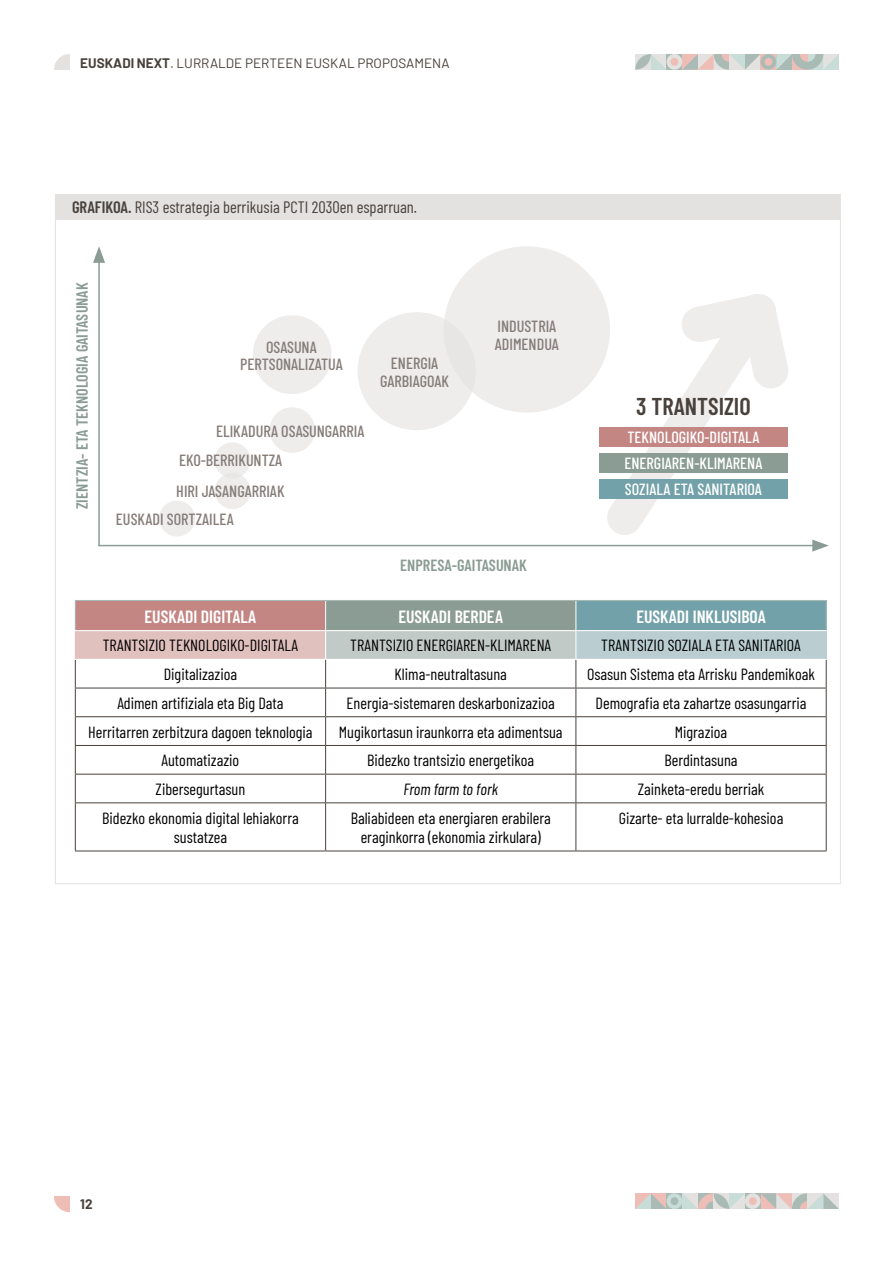
<style>
.page{position:relative;width:893px;height:1263px;background:#fff}
.page>*{position:absolute;margin:0;border:0;box-sizing:border-box;transform-origin:0 0}
.t1{font:600 24.3px "Barlow Condensed";color:#49413b}
.t2{font:600 17.7px "Barlow Condensed";color:#fff}
.t3{font:16.5px "Barlow Condensed";color:#49413b}
.t4{font:16.2px/19.4px "Barlow Condensed";color:#000;text-align:center}
.t5{font:500 16.2px/17.7px "Barlow Condensed";color:#867d79;text-align:center}
.t6{font:500 16.2px/26.1px "Barlow Condensed";color:#fff}
.t7{font:600 16.2px "Barlow Condensed";color:#8a9c94}
.t8{font:italic 16.2px "Barlow Condensed";color:#000}
.t9{font:13.5px "Barlow";color:#49413b}
.t10{font:700 13.5px "Barlow";color:#49413b}
.s1{font-weight:700}
.s2{font-weight:600}
</style>
<div class="page">
<div style="left:667px;top:54px;width:15px;height:16px;background:#aabbb6"></div>
<svg style="left:54px;top:54px;width:16px;height:16px"></svg>
<svg style="left:54px;top:1196px;width:16px;height:16px"></svg>
<svg style="left:682px;top:54px;width:157px;height:16px;background:#cacac5"></svg>
<div style="left:667px;top:54px;width:15px;height:16px;background:#e3e2e0;border-radius:50%"></div>
<div style="left:670px;top:58px;width:8px;height:8px;background:#eebdb6;border-radius:50%"></div>
<svg style="left:635px;top:54px;width:32px;height:16px"></svg>
<svg style="left:761px;top:1193px;width:78px;height:16px"></svg>
<div style="left:745px;top:1193px;width:16px;height:16px;background:#aabbb6"></div>
<div style="left:745px;top:1193px;width:16px;height:16px;background:#e3e2e0;border-radius:50%"></div>
<div style="left:749px;top:1197px;width:8px;height:8px;background:#eebdb6;border-radius:50%"></div>
<svg style="left:635px;top:1193px;width:110px;height:16px;background:#cdcdc8"></svg>
<svg style="left:605px;top:294px;width:183px;height:241px"></svg>
<hr style="left:98px;top:261px;width:2px;height:284px;background:#8a9c94">
<svg style="left:93px;top:246px;width:12px;height:17px"></svg>
<hr style="left:98px;top:545px;width:716px;height:1px;background:#8a9c94">
<svg style="left:812px;top:539px;width:17px;height:13px"></svg>
<div style="left:159px;top:500px;width:36px;height:36px;background:#eeedec;border-radius:50%"></div>
<div style="left:215px;top:473px;width:36px;height:36px;background:#eeedec;border-radius:50%"></div>
<div style="left:215px;top:442px;width:36px;height:36px;background:#eeedec;border-radius:50%"></div>
<div style="left:269px;top:407px;width:46px;height:46px;background:#eeedec;border-radius:50%"></div>
<div style="left:253px;top:315px;width:79px;height:79px;background:#eeedec;border-radius:50%"></div>
<div style="left:358px;top:312px;width:118px;height:118px;background:#eeedec;border-radius:50%"></div>
<div style="left:444px;top:246px;width:166px;height:167px;background:#eeedec;border-radius:50%"></div>
<div style="left:75px;top:600px;width:251px;height:31px;background:#c38683"></div>
<div style="left:326px;top:600px;width:250px;height:31px;background:#8a9c94"></div>
<div style="left:576px;top:600px;width:250px;height:31px;background:#73a1a9"></div>
<div style="left:75px;top:631px;width:251px;height:28px;background:#e1c1be"></div>
<div style="left:326px;top:631px;width:250px;height:28px;background:#c2cac7"></div>
<div style="left:576px;top:631px;width:250px;height:28px;background:#baced2"></div>
<hr style="left:75px;top:688px;width:251px;height:1px;background:#49413b">
<hr style="left:326px;top:688px;width:250px;height:1px;background:#49413b">
<hr style="left:576px;top:688px;width:251px;height:1px;background:#49413b">
<hr style="left:75px;top:716px;width:251px;height:1px;background:#49413b">
<hr style="left:326px;top:716px;width:250px;height:1px;background:#49413b">
<hr style="left:576px;top:716px;width:251px;height:1px;background:#49413b">
<hr style="left:75px;top:745px;width:251px;height:1px;background:#49413b">
<hr style="left:326px;top:745px;width:250px;height:1px;background:#49413b">
<hr style="left:576px;top:745px;width:251px;height:1px;background:#49413b">
<hr style="left:75px;top:774px;width:251px;height:1px;background:#49413b">
<hr style="left:326px;top:774px;width:250px;height:1px;background:#49413b">
<hr style="left:576px;top:774px;width:251px;height:1px;background:#49413b">
<hr style="left:75px;top:802px;width:251px;height:1px;background:#49413b">
<hr style="left:75px;top:803px;width:1px;height:48px;background:#49413b">
<hr style="left:326px;top:802px;width:250px;height:1px;background:#49413b">
<hr style="left:325px;top:803px;width:1px;height:48px;background:#49413b">
<hr style="left:576px;top:802px;width:251px;height:1px;background:#49413b">
<hr style="left:576px;top:803px;width:1px;height:48px;background:#49413b">
<hr style="left:826px;top:803px;width:1px;height:48px;background:#49413b">
<hr style="left:75px;top:851px;width:251px;height:1px;background:#49413b">
<hr style="left:326px;top:851px;width:250px;height:1px;background:#49413b">
<hr style="left:576px;top:851px;width:251px;height:1px;background:#49413b">
<svg style="left:325px;top:601px;width:1px;height:201px"></svg>
<svg style="left:576px;top:601px;width:1px;height:201px"></svg>
<hr style="left:75px;top:659px;width:251px;height:1px;background:#fff">
<hr style="left:576px;top:659px;width:251px;height:1px;background:#fff">
<svg style="left:75px;top:601px;width:1px;height:201px"></svg>
<svg style="left:826px;top:601px;width:1px;height:201px"></svg>
<hr style="left:75px;top:630px;width:251px;height:1px;background:#fff">
<hr style="left:326px;top:630px;width:250px;height:1px;background:#fff">
<hr style="left:576px;top:630px;width:251px;height:1px;background:#fff">
<hr style="left:75px;top:600px;width:251px;height:1px;background:#aabbb6">
<hr style="left:326px;top:600px;width:250px;height:1px;background:#aabbb6">
<hr style="left:576px;top:600px;width:251px;height:1px;background:#aabbb6">
<div style="left:599px;top:427px;width:188px;height:19px;background:#c38683"></div>
<div style="left:599px;top:479px;width:188px;height:20px;background:#73a1a9"></div>
<div style="left:599px;top:453px;width:188px;height:19px;background:#8a9c94"></div>
<div style="left:55px;top:195px;width:785px;height:25px;background:#e3e2e0"></div>
<p class="t9" style="left:80px;top:53px;width:371px"><span class="s1">EUSKADI NEXT</span>. LURRALDE PERTEEN EUSKAL PROPOSAMENA</p>
<p class="t3" style="left:72px;top:196px;width:346px"><span class="s2">GRAFIKOA.</span> RIS3 estrategia berrikusia PCTI 2030en esparruan.</p>
<p class="t7" style="left:71px;top:509px;width:228px;rotate:-90deg">ZIENTZIA- ETA TEKNOLOGIA GAITASUNAK</p>
<p class="t5" style="left:240px;top:337px;width:104px">OSASUNA<br>PERTSONALIZATUA</p>
<p class="t5" style="left:216px;top:421px;width:150px">ELIKADURA OSASUNGARRIA</p>
<p class="t5" style="left:179px;top:450px;width:105px">EKO-BERRIKUNTZA</p>
<p class="t5" style="left:176px;top:481px;width:110px">HIRI JASANGARRIAK</p>
<p class="t5" style="left:116px;top:509px;width:119px">EUSKADI SORTZAILEA</p>
<p class="t5" style="left:380px;top:353px;width:70px">ENERGIA<br>GARBIAGOAK</p>
<p class="t5" style="left:495px;top:316px;width:66px;text-align:left">INDUSTRIA<br>ADIMENDUA</p>
<p class="t7" style="left:400px;top:554px;width:128px">ENPRESA-GAITASUNAK</p>
<h1 class="t1" style="left:636px;top:389px;width:116px">3 TRANTSIZIO</h1>
<p class="t6" style="left:624px;top:423px;width:139px">TEKNOLOGIKO-DIGITALA<br>ENERGIAREN-KLIMARENA<br>SOZIALA ETA SANITARIOA</p>
<p class="t2" style="left:145px;top:604px;width:113px">EUSKADI DIGITALA</p>
<p class="t2" style="left:398px;top:604px;width:106px">EUSKADI BERDEA</p>
<p class="t2" style="left:636px;top:604px;width:131px">EUSKADI INKLUSIBOA</p>
<p class="t4" style="left:103px;top:635px;width:197px">TRANTSIZIO TEKNOLOGIKO-DIGITALA</p>
<p class="t4" style="left:350px;top:635px;width:203px">TRANTSIZIO ENERGIAREN-KLIMARENA</p>
<p class="t4" style="left:601px;top:635px;width:201px">TRANTSIZIO SOZIALA ETA SANITARIOA</p>
<p class="t4" style="left:164px;top:663px;width:75px">Digitalizazioa</p>
<p class="t4" style="left:395px;top:663px;width:114px">Klima-neutraltasuna</p>
<p class="t4" style="left:587px;top:663px;width:229px">Osasun Sistema eta Arrisku Pandemikoak</p>
<p class="t4" style="left:117px;top:692px;width:168px">Adimen artifiziala eta Big Data</p>
<p class="t4" style="left:347px;top:692px;width:210px">Energia-sistemaren deskarbonizazioa</p>
<p class="t4" style="left:596px;top:692px;width:212px">Demografia eta zahartze osasungarria</p>
<p class="t4" style="left:88px;top:721px;width:226px">Herritarren zerbitzura dagoen teknologia</p>
<p class="t4" style="left:339px;top:721px;width:225px">Mugikortasun iraunkorra eta adimentsua</p>
<p class="t4" style="left:675px;top:721px;width:54px">Migrazioa</p>
<p class="t4" style="left:162px;top:749px;width:79px">Automatizazio</p>
<p class="t4" style="left:367px;top:749px;width:169px">Bidezko trantsizio energetikoa</p>
<p class="t4" style="left:664px;top:749px;width:75px">Berdintasuna</p>
<p class="t4" style="left:156px;top:778px;width:91px">Zibersegurtasun</p>
<p class="t8" style="left:403px;top:777px;width:96px">From farm to fork</p>
<p class="t4" style="left:638px;top:778px;width:128px">Zainketa-eredu berriak</p>
<p class="t4" style="left:102px;top:807px;width:198px">Bidezko ekonomia digital lehiakorra sustatzea</p>
<p class="t4" style="left:351px;top:807px;width:201px">Baliabideen eta energiaren erabilera eraginkorra (ekonomia zirkulara)</p>
<p class="t4" style="left:619px;top:807px;width:166px">Gizarte- eta lurralde-kohesioa</p>
<p class="t10" style="left:80px;top:1194px;width:14px">12</p>
</div>
